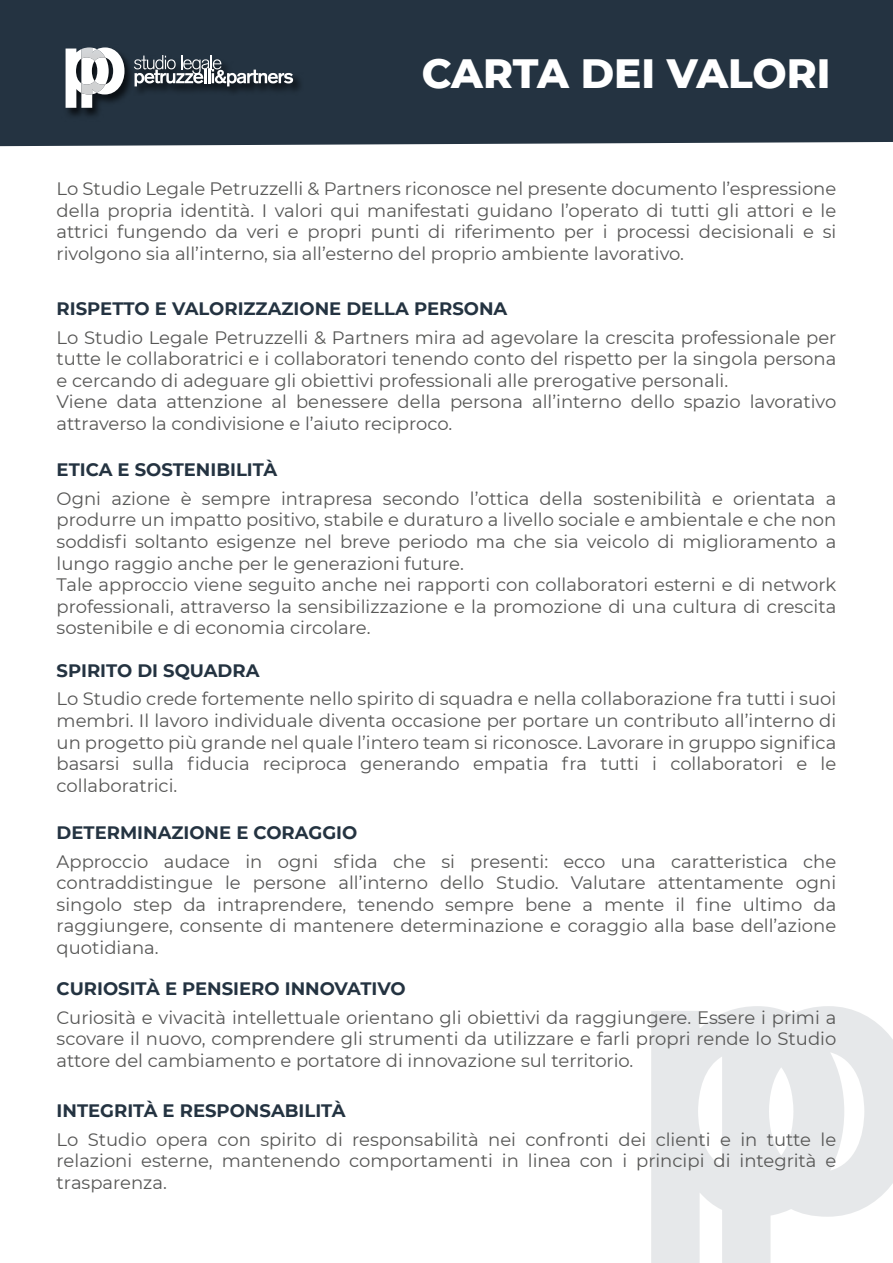
<style>
.page{position:relative;width:893px;height:1263px;background:#fff}
.page>*{position:absolute;margin:0;border:0;box-sizing:border-box;transform-origin:0 0}
.t1{font:800 41.7px "Montserrat";color:#fff}
.t2{font:18px/21.6px "Montserrat";color:#575756;text-align:justify}
.t3{font:700 18px "Montserrat";color:#243341}
</style>
<div class="page">
<div style="left:0;top:0;width:893px;height:147px;background:#243341"></div>
<img style="left:62px;top:45px;width:244px;height:77px">
<svg style="left:134px;top:55px;width:159px;height:31px"></svg>
<svg style="left:66px;top:47px;width:59px;height:61px"></svg>
<svg style="left:651px;top:1006px;width:242px;height:257px;fill:#e6e8ea"></svg>
<h1 class="t1" style="left:422px;top:42px;width:410px">CARTA DEI VALORI</h1>
<p class="t2" style="left:57px;top:177px;width:781px">Lo Studio Legale Petruzzelli &amp; Partners riconosce nel presente documento l’espressione della propria identità. I valori qui manifestati guidano l’operato di tutti gli attori e le attrici fungendo da veri e propri punti di riferimento per i processi decisionali e si rivolgono sia all’interno, sia all’esterno del proprio ambiente lavorativo.</p>
<p class="t3" style="left:57px;top:296px;width:452px">RISPETTO E VALORIZZAZIONE DELLA PERSONA</p>
<p class="t2" style="left:57px;top:326px;width:781px;text-align:left">Lo Studio Legale Petruzzelli &amp; Partners mira ad agevolare la crescita professionale per tutte le collaboratrici e i collaboratori tenendo conto del rispetto per la singola persona e cercando di adeguare gli obiettivi professionali alle prerogative personali.<br>Viene data attenzione al benessere della persona all’interno dello spazio lavorativo attraverso la condivisione e l’aiuto reciproco.</p>
<p class="t3" style="left:57px;top:457px;width:222px">ETICA E SOSTENIBILITÀ</p>
<p class="t2" style="left:57px;top:487px;width:781px;text-align:left">Ogni azione è sempre intrapresa secondo l’ottica della sostenibilità e orientata a produrre un impatto positivo, stabile e duraturo a livello sociale e ambientale e che non soddisfi soltanto esigenze nel breve periodo ma che sia veicolo di miglioramento a lungo raggio anche per le generazioni future.<br>Tale approccio viene seguito anche nei rapporti con collaboratori esterni e di network professionali, attraverso la sensibilizzazione e la promozione di una cultura di crescita sostenibile e di economia circolare.</p>
<p class="t3" style="left:57px;top:658px;width:204px">SPIRITO DI SQUADRA</p>
<p class="t2" style="left:57px;top:688px;width:781px">Lo Studio crede fortemente nello spirito di squadra e nella collaborazione fra tutti i suoi membri. Il lavoro individuale diventa occasione per portare un contributo all’interno di un progetto più grande nel quale l’intero team si riconosce. Lavorare in gruppo significa basarsi sulla fiducia reciproca generando empatia fra tutti i collaboratori e le collaboratrici.</p>
<p class="t3" style="left:57px;top:820px;width:302px">DETERMINAZIONE E CORAGGIO</p>
<p class="t2" style="left:57px;top:850px;width:781px">Approccio audace in ogni sfida che si presenti: ecco una caratteristica che contraddistingue le persone all’interno dello Studio. Valutare attentamente ogni singolo step da intraprendere, tenendo sempre bene a mente il fine ultimo da raggiungere, consente di mantenere determinazione e coraggio alla base dell’azione quotidiana.</p>
<p class="t3" style="left:57px;top:976px;width:350px">CURIOSITÀ E PENSIERO INNOVATIVO</p>
<p class="t2" style="left:57px;top:1006px;width:781px">Curiosità e vivacità intellettuale orientano gli obiettivi da raggiungere. Essere i primi a scovare il nuovo, comprendere gli strumenti da utilizzare e farli propri rende lo Studio attore del cambiamento e portatore di innovazione sul territorio.</p>
<p class="t3" style="left:57px;top:1098px;width:290px">INTEGRITÀ E RESPONSABILITÀ</p>
<p class="t2" style="left:57px;top:1128px;width:781px">Lo Studio opera con spirito di responsabilità nei confronti dei clienti e in tutte le relazioni esterne, mantenendo comportamenti in linea con i principi di integrità e trasparenza.</p>
</div>
